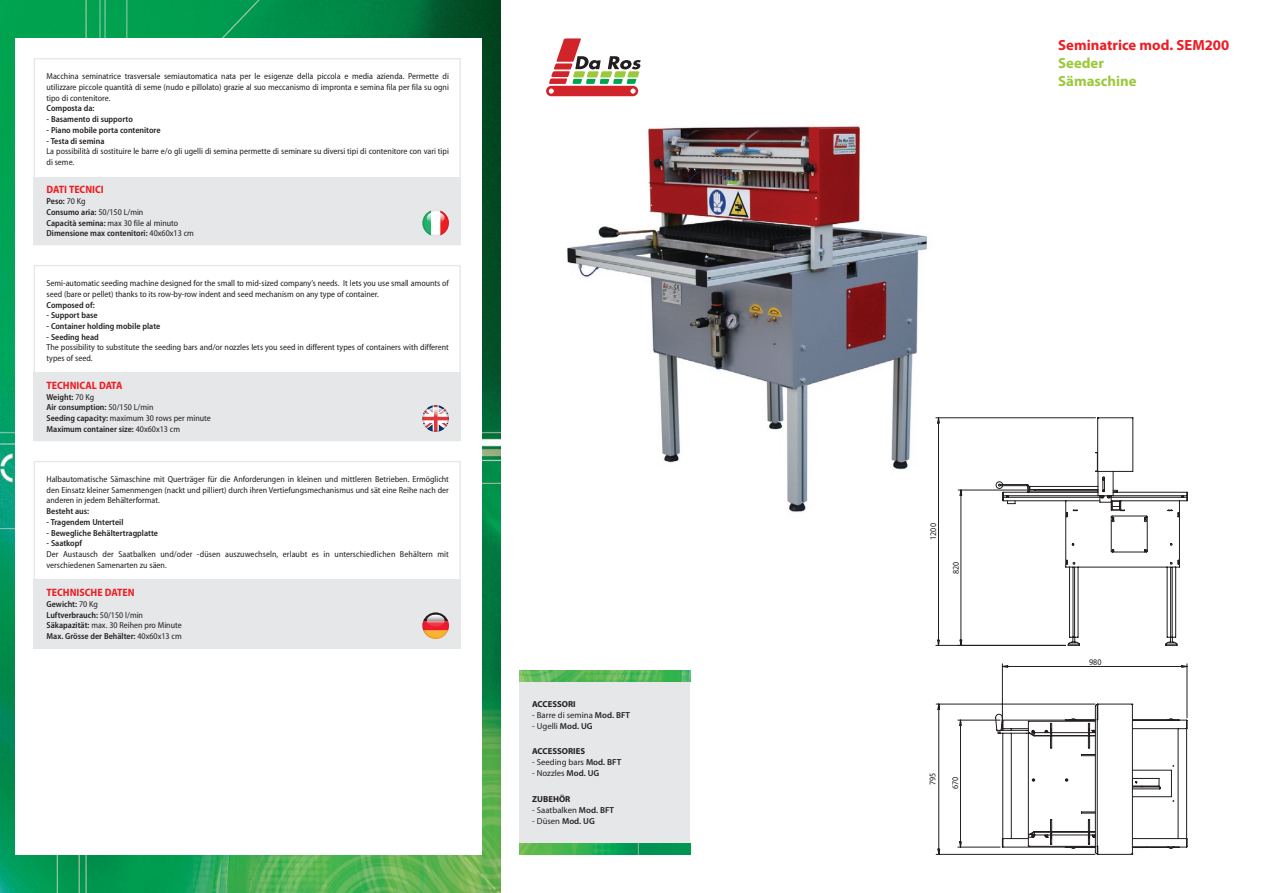
<style>
.page{position:relative;width:1263px;height:893px;background:#fff}
.page>*{position:absolute;margin:0;border:0;box-sizing:border-box;transform-origin:0 0}
.t1{font:700 14.7px "Myriad Pro";color:#ee1d23}
.t2{font:700 14.7px "Myriad Pro";color:#9cc93b}
.t3{font:700 semi-condensed 10.65px "Myriad Pro";color:#ee1d23}
.t4{font:semi-condensed 8.7px/10.6px "Myriad Pro";color:#231f20}
.t5{font:600 semi-condensed 8.7px/10.6px "Myriad Pro";color:#231f20}
.t6{font:8.7px "Myriad Pro";color:#231f20}
.t7{font:700 8.7px "Myriad Pro";color:#231f20}
.s1{font-weight:400}
.s2{font-weight:600}
</style>
<div class="page">
<img style="left:567px;top:126px;width:388px;height:386px">
<img style="left:0;top:1px;width:501px;height:891px">
<div style="left:15px;top:38px;width:466px;height:816px;background:#fff"></div>
<div style="left:519px;top:678px;width:171px;height:169px;background:#e6e7e9"></div>
<svg style="left:936px;top:418px;width:251px;height:436px"></svg>
<svg style="left:546px;top:38px;width:95px;height:58px"></svg>
<img style="left:519px;top:670px;width:171px;height:12px">
<img style="left:519px;top:843px;width:171px;height:11px">
<div style="left:34px;top:177px;width:427px;height:68px;background:#e6e7e9"></div>
<div style="left:34px;top:372px;width:427px;height:69px;background:#e6e7e9"></div>
<div style="left:34px;top:580px;width:427px;height:69px;background:#e6e7e9"></div>
<div style="left:34px;top:58px;width:427px;height:187px;border:1px solid #e6e7e9"></div>
<div style="left:34px;top:265px;width:427px;height:176px;border:1px solid #e6e7e9"></div>
<div style="left:34px;top:461px;width:427px;height:188px;border:1px solid #e6e7e9"></div>
<svg style="left:422px;top:405px;width:27px;height:27px"></svg>
<img style="left:428px;top:407px;width:15px;height:12px">
<svg style="left:422px;top:210px;width:27px;height:26px"></svg>
<svg style="left:427px;top:212px;width:18px;height:12px"></svg>
<svg style="left:422px;top:612px;width:27px;height:27px"></svg>
<svg style="left:427px;top:614px;width:18px;height:13px"></svg>
<p class="t4" style="left:47px;top:71px;width:404px;text-align:justify">Macchina seminatrice trasversale semiautomatica nata per le esigenze della piccola e media azienda. Permette di utilizzare piccole quantità di seme (nudo e pillolato) grazie al suo meccanismo di impronta e semina fila per fila su ogni tipo di contenitore.</p>
<p class="t5" style="left:47px;top:103px;width:50px">Composta da:</p>
<p class="t5" style="left:47px;top:114px;width:88px">- Basamento di supporto</p>
<p class="t5" style="left:47px;top:125px;width:116px">- Piano mobile porta contenitore</p>
<p class="t5" style="left:47px;top:135px;width:59px">- Testa di semina</p>
<p class="t4" style="left:47px;top:146px;width:404px">La possibilità di sostituire le barre e/o gli ugelli di semina permette di seminare su diversi tipi di contenitore con vari tipi di seme.</p>
<p class="t3" style="left:47px;top:184px;width:59px">DATI TECNICI</p>
<p class="t5" style="left:47px;top:196px;width:149px">Peso: <span class="s1">70 Kg<br></span>Consumo aria: <span class="s1">50/150 L/min<br></span>Capacità semina: <span class="s1">max 30 file al minuto<br></span>Dimensione max contenitori: <span class="s1">40x60x13 cm</span></p>
<p class="t4" style="left:47px;top:278px;width:404px">Semi-automatic seeding machine designed for the small to mid-sized company’s needs. It lets you use small amounts of seed (bare or pellet) thanks to its row-by-row indent and seed mechanism on any type of container.</p>
<p class="t5" style="left:47px;top:299px;width:50px">Composed of:</p>
<p class="t5" style="left:47px;top:310px;width:53px">- Support base</p>
<p class="t5" style="left:47px;top:321px;width:115px">- Container holding mobile plate</p>
<p class="t5" style="left:47px;top:332px;width:54px">- Seeding head</p>
<p class="t4" style="left:47px;top:342px;width:404px">The possibility to substitute the seeding bars and/or nozzles lets you seed in different types of containers with different types of seed.</p>
<p class="t3" style="left:47px;top:379px;width:77px">TECHNICAL DATA</p>
<p class="t5" style="left:47px;top:392px;width:166px">Weight: <span class="s1">70 Kg<br></span>Air consumption: <span class="s1">50/150 L/min<br></span>Seeding capacity: <span class="s1">maximum 30 rows per minute<br></span>Maximum container size: <span class="s1">40x60x13 cm</span></p>
<p class="t4" style="left:47px;top:474px;width:404px;text-align:justify">Halbautomatische Sämaschine mit Querträger für die Anforderungen in kleinen und mittleren Betrieben. Ermöglicht den Einsatz kleiner Samenmengen (nackt und pilliert) durch ihren Vertiefungsmechanismus und sät eine Reihe nach der anderen in jedem Behälterformat.</p>
<p class="t5" style="left:47px;top:506px;width:44px">Besteht aus:</p>
<p class="t5" style="left:47px;top:517px;width:78px">- Tragendem Unterteil</p>
<p class="t5" style="left:47px;top:527px;width:113px">- Bewegliche Behältertragplatte</p>
<p class="t5" style="left:47px;top:538px;width:37px">- Saatkopf</p>
<p class="t4" style="left:47px;top:549px;width:404px">Der Austausch der Saatbalken und/oder -düsen auszuwechseln, erlaubt es in unterschiedlichen Behältern mit verschiedenen Samenarten zu säen.</p>
<p class="t3" style="left:47px;top:587px;width:90px">TECHNISCHE DATEN</p>
<p class="t5" style="left:47px;top:599px;width:137px">Gewicht: <span class="s1">70 Kg<br></span>Luftverbrauch: <span class="s1">50/150 l/min<br></span>Säkapazität: <span class="s1">max. 30 Reihen pro Minute<br></span>Max. Grösse der Behälter: <span class="s1">40x60x13 cm</span></p>
<p class="t7" style="left:532px;top:699px;width:45px">ACCESSORI</p>
<p class="t6" style="left:532px;top:710px;width:99px">- Barre di semina <span class="s2">Mod. BFT</span></p>
<p class="t6" style="left:532px;top:720px;width:62px">- Ugelli <span class="s2">Mod. UG</span></p>
<p class="t7" style="left:532px;top:746px;width:54px">ACCESSORIES</p>
<p class="t6" style="left:532px;top:757px;width:91px">- Seeding bars <span class="s2">Mod. BFT</span></p>
<p class="t6" style="left:532px;top:767px;width:69px">- Nozzles <span class="s2">Mod. UG</span></p>
<p class="t7" style="left:532px;top:794px;width:40px">ZUBEHÖR</p>
<p class="t6" style="left:532px;top:805px;width:83px">- Saatbalken <span class="s2">Mod. BFT</span></p>
<p class="t6" style="left:532px;top:815px;width:64px">- Düsen <span class="s2">Mod. UG</span></p>
<h1 class="t1" style="left:1058px;top:35px;width:173px">Seminatrice mod. SEM200</h1>
<h1 class="t2" style="left:1058px;top:53px;width:47px">Seeder</h1>
<h1 class="t2" style="left:1058px;top:72px;width:80px">Sämaschine</h1>
<p class="t4" style="left:928px;top:540px;width:18px;rotate:-90deg">1200</p>
<p class="t4" style="left:951px;top:574px;width:14px;rotate:-90deg">820</p>
<p class="t4" style="left:927px;top:785px;width:14px;rotate:-90deg">795</p>
<p class="t4" style="left:950px;top:789px;width:14px;rotate:-90deg">670</p>
<p class="t4" style="left:1089px;top:656px;width:14px">980</p>
</div>
